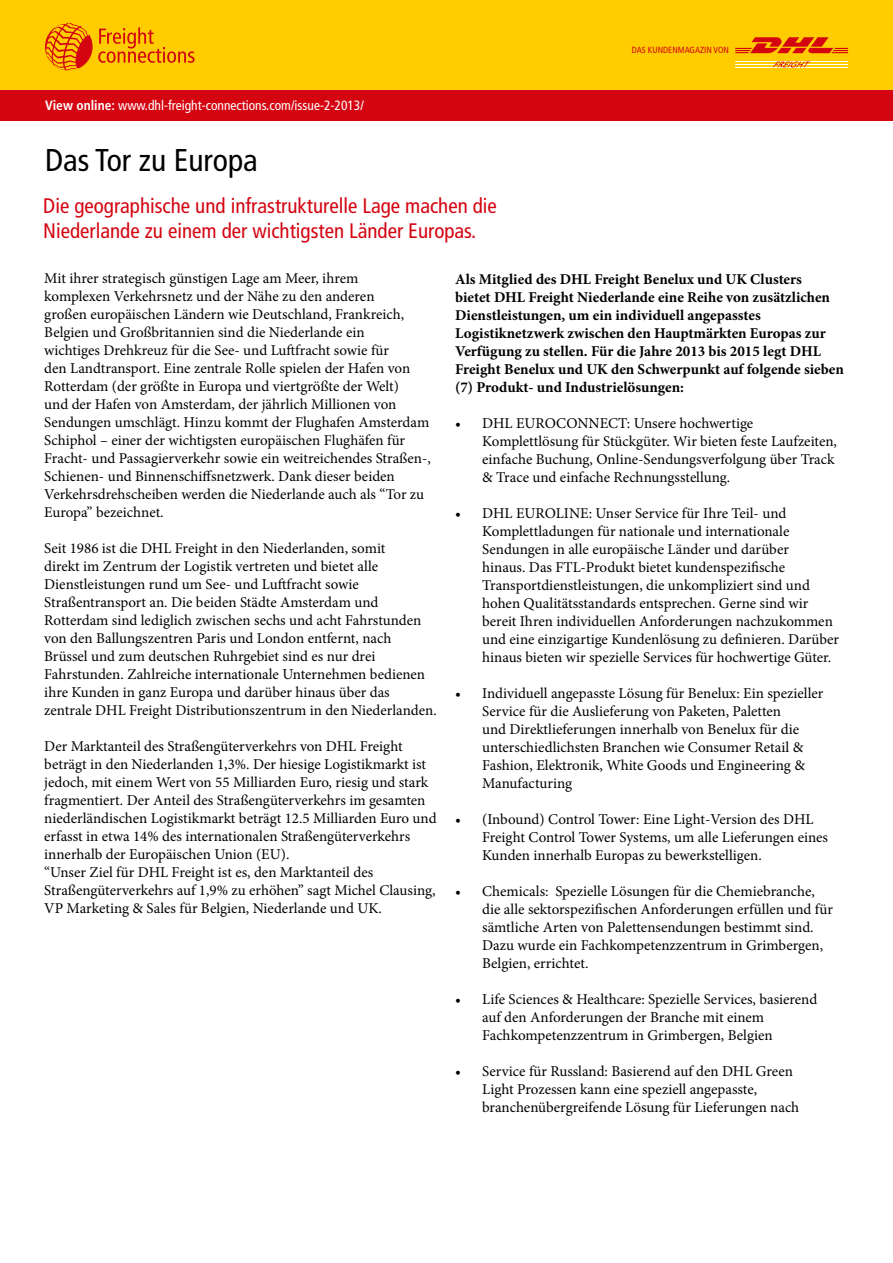
<style>
.page{position:relative;width:893px;height:1263px;background:#fff}
.page>*{position:absolute;margin:0;border:0;box-sizing:border-box;transform-origin:0 0}
.t1{font:condensed 31.5px "Frutiger LT Std";color:#000}
.t2{font:condensed 21px/25.2px "Frutiger LT Std";color:#d40511}
.t3{font:15px/18px "Minion Pro";color:#000}
.t4{font:700 15px/18px "Minion Pro";color:#000}
.t5{font:condensed 13.5px "Frutiger LT Std";color:#fff}
.t6{font:condensed 8.85px "Frutiger LT Std";color:#d40511}
.s1{font-weight:700}
</style>
<div class="page">
<div style="left:0;top:0;width:893px;height:90px;background:#fc0"></div>
<svg style="left:98px;top:27px;width:97px;height:36px"></svg>
<svg style="left:46px;top:23px;width:45px;height:48px"></svg>
<hr style="left:735px;top:62px;width:113px;height:1px;background:#fff">
<hr style="left:735px;top:64px;width:113px;height:1px;background:#fff">
<hr style="left:735px;top:67px;width:113px;height:1px;background:#fff">
<svg style="left:773px;top:61px;width:37px;height:6px"></svg>
<svg style="left:735px;top:37px;width:113px;height:16px"></svg>
<div style="left:0;top:90px;width:893px;height:30px;background:#d40511"></div>
<p class="t5" style="left:45px;top:97px;width:320px"><span class="s1">View online:</span> www.dhl-freight-connections.com/issue-2-2013/</p>
<h1 class="t1" style="left:45px;top:141px;width:214px">Das Tor zu Europa</h1>
<h2 class="t2" style="left:43px;top:193px;width:455px">Die geographische und infrastrukturelle Lage machen die<br>Niederlande zu einem der wichtigsten Länder Europas.</h2>
<p class="t6" style="left:632px;top:45px;width:99px">DAS KUNDENMAGAZIN VON</p>
<p class="t3" style="left:44px;top:270px;width:388px">Mit ihrer strategisch günstigen Lage am Meer, ihrem<br>komplexen Verkehrsnetz und der Nähe zu den anderen<br>großen europäischen Ländern wie Deutschland, Frankreich, Belgien und Großbritannien sind die Niederlande ein<br>wichtiges Drehkreuz für die See- und Luftfracht sowie für<br>den Landtransport. Eine zentrale Rolle spielen der Hafen von Rotterdam (der größte in Europa und viertgrößte der Welt)<br>und der Hafen von Amsterdam, der jährlich Millionen von Sendungen umschlägt. Hinzu kommt der Flughafen Amsterdam Schiphol – einer der wichtigsten europäischen Flughäfen für Fracht- und Passagierverkehr sowie ein weitreichendes Straßen-, Schienen- und Binnenschiffsnetzwerk. Dank dieser beiden Verkehrsdrehscheiben werden die Niederlande auch als “Tor zu Europa” bezeichnet.</p>
<p class="t3" style="left:44px;top:540px;width:394px">Seit 1986 ist die DHL Freight in den Niederlanden, somit<br>direkt im Zentrum der Logistik vertreten und bietet alle Dienstleistungen rund um See- und Luftfracht sowie Straßentransport an. Die beiden Städte Amsterdam und Rotterdam sind lediglich zwischen sechs und acht Fahrstunden von den Ballungszentren Paris und London entfernt, nach Brüssel und zum deutschen Ruhrgebiet sind es nur drei Fahrstunden. Zahlreiche internationale Unternehmen bedienen ihre Kunden in ganz Europa und darüber hinaus über das zentrale DHL Freight Distributionszentrum in den Niederlanden.</p>
<p class="t3" style="left:44px;top:738px;width:394px">Der Marktanteil des Straßengüterverkehrs von DHL Freight beträgt in den Niederlanden 1,3%. Der hiesige Logistikmarkt ist jedoch, mit einem Wert von 55 Milliarden Euro, riesig und stark fragmentiert. Der Anteil des Straßengüterverkehrs im gesamten niederländischen Logistikmarkt beträgt 12.5 Milliarden Euro und erfasst in etwa 14% des internationalen Straßengüterverkehrs innerhalb der Europäischen Union (EU).<br>“Unser Ziel für DHL Freight ist es, den Marktanteil des Straßengüterverkehrs auf 1,9% zu erhöhen” sagt Michel Clausing, VP Marketing &amp; Sales für Belgien, Niederlande und UK.</p>
<p class="t4" style="left:455px;top:270px;width:390px">Als Mitglied des DHL Freight Benelux und UK Clusters<br>bietet DHL Freight Niederlande eine Reihe von zusätzlichen Dienstleistungen, um ein individuell angepasstes Logistiknetzwerk zwischen den Hauptmärkten Europas zur Verfügung zu stellen. Für die Jahre 2013 bis 2015 legt DHL Freight Benelux und UK den Schwerpunkt auf folgende sieben (7) Produkt- und Industrielösungen:</p>
<p class="t3" style="left:482px;top:414px;width:356px;text-indent:-27px">• DHL EUROCONNECT: Unsere hochwertige Komplettlösung für Stückgüter. Wir bieten feste Laufzeiten, einfache Buchung, Online-Sendungsverfolgung über Track &amp; Trace und einfache Rechnungsstellung.</p>
<p class="t3" style="left:482px;top:504px;width:358px;text-indent:-27px">• DHL EUROLINE: Unser Service für Ihre Teil- und Komplettladungen für nationale und internationale Sendungen in alle europäische Länder und darüber<br>hinaus. Das FTL-Produkt bietet kundenspezifische Transportdienstleistungen, die unkompliziert sind und hohen Qualitätsstandards entsprechen. Gerne sind wir bereit Ihren individuellen Anforderungen nachzukommen und eine einzigartige Kundenlösung zu definieren. Darüber hinaus bieten wir spezielle Services für hochwertige Güter.</p>
<p class="t3" style="left:482px;top:684px;width:343px;text-indent:-27px">• Individuell angepasste Lösung für Benelux: Ein spezieller Service für die Auslieferung von Paketen, Paletten<br>und Direktlieferungen innerhalb von Benelux für die unterschiedlichsten Branchen wie Consumer Retail &amp; Fashion, Elektronik, White Goods und Engineering &amp; Manufacturing</p>
<p class="t3" style="left:482px;top:810px;width:347px;text-indent:-27px">• (Inbound) Control Tower: Eine Light-Version des DHL<br>Freight Control Tower Systems, um alle Lieferungen eines<br>Kunden innerhalb Europas zu bewerkstelligen.</p>
<p class="t3" style="left:482px;top:882px;width:352px;text-indent:-27px">• Chemicals: Spezielle Lösungen für die Chemiebranche, die alle sektorspezifischen Anforderungen erfüllen und für sämtliche Arten von Palettensendungen bestimmt sind.<br>Dazu wurde ein Fachkompetenzzentrum in Grimbergen, Belgien, errichtet.</p>
<p class="t3" style="left:482px;top:990px;width:337px;text-indent:-27px">• Life Sciences &amp; Healthcare: Spezielle Services, basierend auf den Anforderungen der Branche mit einem<br>Fachkompetenzzentrum in Grimbergen, Belgien</p>
<p class="t3" style="left:482px;top:1062px;width:319px;text-indent:-27px">• Service für Russland: Basierend auf den DHL Green<br>Light Prozessen kann eine speziell angepasste, branchenübergreifende Lösung für Lieferungen nach</p>
</div>
